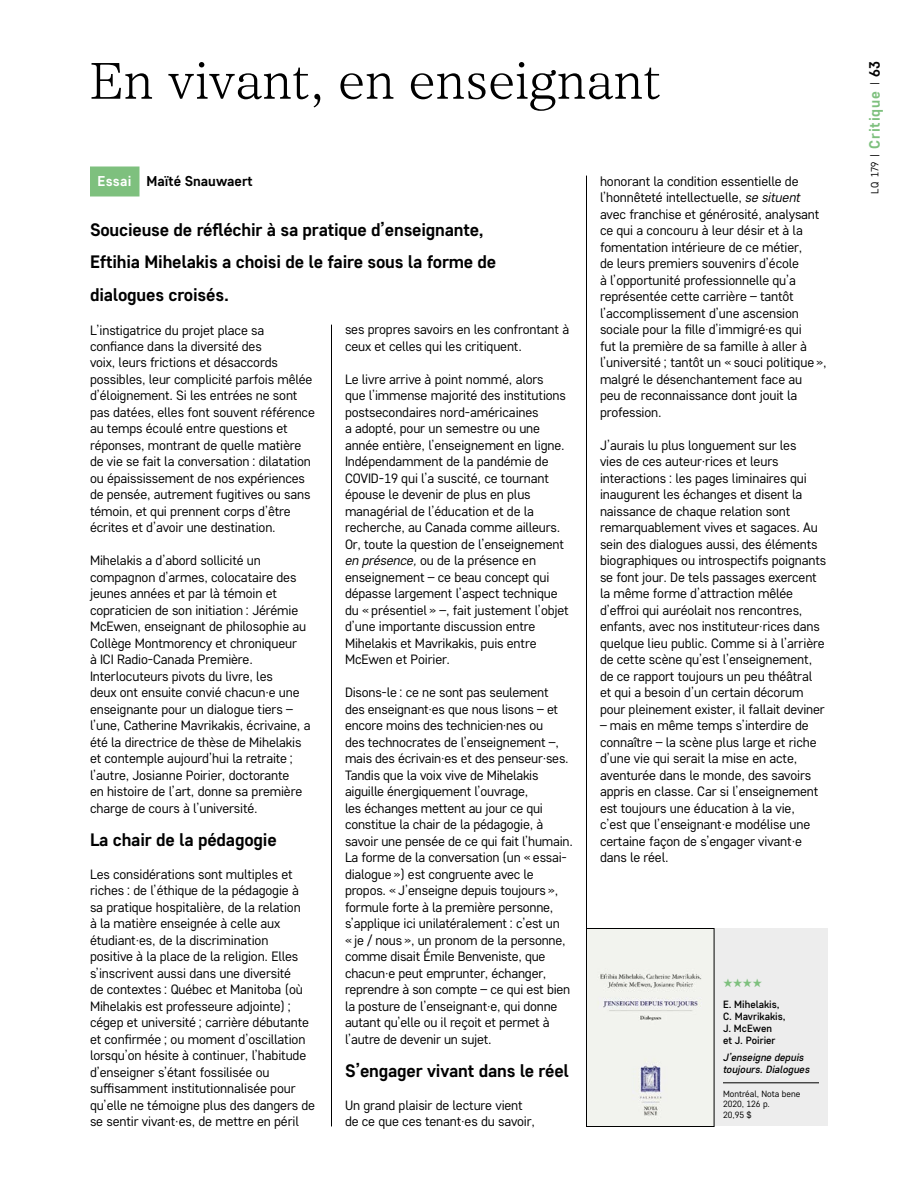
<style>
.page{position:relative;width:918px;height:1188px;background:#fff}
.page>*{position:absolute;margin:0;border:0;box-sizing:border-box;transform-origin:0 0}
.t1{font:300 51px "Core Serif N 25";letter-spacing:.01em;color:#000}
.t2{font:700 18px/33px "Core Sans D55";letter-spacing:-.01em;color:#000}
.t3{font:700 15px "Core Sans D55";letter-spacing:.05em;color:#7ec07e}
.t4{font:700 14.25px "Core Sans D55";color:#000}
.t5{font:13.5px/16.5px "Core Sans D35";letter-spacing:-.01em;color:#000}
.t6{font:12px "Zapf Dingbats ITC";color:#7ec07e}
.t7{font:500 10.5px/12px "Core Sans D45";color:#000}
.t8{font:italic 500 10.5px/12px "Core Sans D45";color:#000}
.t9{font:9px/10.5px "Core Sans D35";color:#000}
.s1{color:#fff}
.s2{font-style:italic}
.s3{font-family:"Core Sans D35";font-weight:400;font-size:10.5px;color:#000}
.s4{color:#000}
</style>
<div class="page">
<div style="left:90px;top:166px;width:50px;height:30px;background:#7ec07e"></div>
<hr style="left:331px;top:325px;width:1px;height:801px;background:#000">
<hr style="left:586px;top:176px;width:1px;height:950px;background:#000">
<div style="left:714px;top:928px;width:114px;height:198px;background:#ededed"></div>
<hr style="left:723px;top:1083px;width:96px;height:1px;background:#000">
<img style="left:588px;top:930px;width:124px;height:195px">
<div style="left:586px;top:928px;width:128px;height:199px;border:1px solid #000"></div>
<h1 class="t1" style="left:90px;top:49px;width:572px">En vivant, en enseignant</h1>
<p class="t4" style="left:97px;top:172px;width:157px"><span class="s1">Essai</span> Maïté Snauwaert</p>
<h2 class="t2" style="left:90px;top:212px;width:408px">Soucieuse de réfléchir à sa pratique d’enseignante,<br>Eftihia Mihelakis a choisi de le faire sous la forme de dialogues croisés.</h2>
<p class="t5" style="left:90px;top:321px;width:226px">L’instigatrice du projet place sa confiance dans la diversité des<br>voix, leurs frictions et désaccords possibles, leur complicité parfois mêlée d’éloignement. Si les entrées ne sont pas datées, elles font souvent référence au temps écoulé entre questions et réponses, montrant de quelle matière de vie se fait la conversation : dilatation ou épaississement de nos expériences de pensée, autrement fugitives ou sans témoin, et qui prennent corps d’être écrites et d’avoir une destination.</p>
<p class="t5" style="left:90px;top:552px;width:222px">Mihelakis a d’abord sollicité un compagnon d’armes, colocataire des jeunes années et par là témoin et copraticien de son initiation : Jérémie McEwen, enseignant de philosophie au Collège Montmorency et chroniqueur<br>à ICI Radio-Canada Première.<br>Interlocuteurs pivots du livre, les<br>deux ont ensuite convié chacun·e une enseignante pour un dialogue tiers – l’une, Catherine Mavrikakis, écrivaine, a été la directrice de thèse de Mihelakis et contemple aujourd’hui la retraite ; l’autre, Josianne Poirier, doctorante<br>en histoire de l’art, donne sa première charge de cours à l’université.</p>
<h2 class="t2" style="left:90px;top:823px;width:188px">La chair de la pédagogie</h2>
<p class="t5" style="left:90px;top:866px;width:227px">Les considérations sont multiples et riches : de l’éthique de la pédagogie à sa pratique hospitalière, de la relation<br>à la matière enseignée à celle aux étudiant·es, de la discrimination<br>positive à la place de la religion. Elles s’inscrivent aussi dans une diversité<br>de contextes : Québec et Manitoba (où Mihelakis est professeure adjointe) ; cégep et université ; carrière débutante et confirmée ; ou moment d’oscillation lorsqu’on hésite à continuer, l’habitude d’enseigner s’étant fossilisée ou suffisamment institutionnalisée pour qu’elle ne témoigne plus des dangers de se sentir vivant·es, de mettre en péril</p>
<p class="t5" style="left:345px;top:321px;width:226px">ses propres savoirs en les confrontant à ceux et celles qui les critiquent.</p>
<p class="t5" style="left:345px;top:371px;width:225px">Le livre arrive à point nommé, alors<br>que l’immense majorité des institutions postsecondaires nord-américaines<br>a adopté, pour un semestre ou une année entière, l’enseignement en ligne.<br>Indépendamment de la pandémie de COVID-19 qui l’a suscité, ce tournant épouse le devenir de plus en plus managérial de l’éducation et de la recherche, au Canada comme ailleurs.<br>Or, toute la question de l’enseignement <span class="s2">en présence,</span> ou de la présence en enseignement – ce beau concept qui dépasse largement l’aspect technique du « présentiel » –, fait justement l’objet d’une importante discussion entre Mihelakis et Mavrikakis, puis entre McEwen et Poirier.</p>
<p class="t5" style="left:345px;top:684px;width:230px">Disons-le : ce ne sont pas seulement<br>des enseignant·es que nous lisons – et encore moins des technicien·nes ou<br>des technocrates de l’enseignement –, mais des écrivain·es et des penseur·ses.<br>Tandis que la voix vive de Mihelakis aiguille énergiquement l’ouvrage,<br>les échanges mettent au jour ce qui constitue la chair de la pédagogie, à savoir une pensée de ce qui fait l’humain.<br>La forme de la conversation (un « essai&shy;dialogue ») est congruente avec le propos. « J’enseigne depuis toujours », formule forte à la première personne, s’applique ici unilatéralement : c’est un<br>« je / nous », un pronom de la personne, comme disait Émile Benveniste, que chacun·e peut emprunter, échanger, reprendre à son compte – ce qui est bien la posture de l’enseignant·e, qui donne autant qu’elle ou il reçoit et permet à l’autre de devenir un sujet.</p>
<h2 class="t2" style="left:345px;top:1054px;width:225px">S’engager vivant dans le réel</h2>
<p class="t5" style="left:345px;top:1097px;width:191px">Un grand plaisir de lecture vient de ce que ces tenant·es du savoir,</p>
<p class="t5" style="left:600px;top:173px;width:228px">honorant la condition essentielle de l’honnêteté intellectuelle, <span class="s2">se situent </span>avec franchise et générosité, analysant ce qui a concouru à leur désir et à la fomentation intérieure de ce métier,<br>de leurs premiers souvenirs d’école<br>à l’opportunité professionnelle qu’a représentée cette carrière – tantôt l’accomplissement d’une ascension sociale pour la fille d’immigré·es qui<br>fut la première de sa famille à aller à l’université ; tantôt un « souci politique », malgré le désenchantement face au<br>peu de reconnaissance dont jouit la profession.</p>
<p class="t5" style="left:600px;top:437px;width:228px">J’aurais lu plus longuement sur les<br>vies de ces auteur·rices et leurs interactions : les pages liminaires qui inaugurent les échanges et disent la naissance de chaque relation sont remarquablement vives et sagaces. Au sein des dialogues aussi, des éléments biographiques ou introspectifs poignants se font jour. De tels passages exercent la même forme d’attraction mêlée d’effroi qui auréolait nos rencontres, enfants, avec nos instituteur·rices dans quelque lieu public. Comme si à l’arrière de cette scène qu’est l’enseignement, de ce rapport toujours un peu théâtral et qui a besoin d’un certain décorum pour pleinement exister, il fallait deviner</p>
<p class="t5" style="left:600px;top:717px;width:220px">– mais en même temps s’interdire de connaître – la scène plus large et riche d’une vie qui serait la mise en acte, aventurée dans le monde, des savoirs appris en classe. Car si l’enseignement est toujours une éducation à la vie, c’est que l’enseignant·e modélise une certaine façon de s’engager vivant·e dans le réel.</p>
<p class="t6" style="left:723px;top:978px;width:41px">★★★★</p>
<p class="t7" style="left:723px;top:998px;width:64px">E. Mihelakis,<br>C. Mavrikakis,<br>J. McEwen<br>et J. Poirier</p>
<p class="t8" style="left:723px;top:1051px;width:88px">J’enseigne depuis toujours. Dialogues</p>
<p class="t9" style="left:723px;top:1088px;width:79px">Montréal, Nota bene<br>2020, 126 p.<br>20,95 $</p>
<p class="t3" style="left:865px;top:194px;width:134px;rotate:-90deg"><span class="s3">LQ 179 |</span> Critique <span class="s3">|</span> <span class="s4">63</span></p>
</div>
